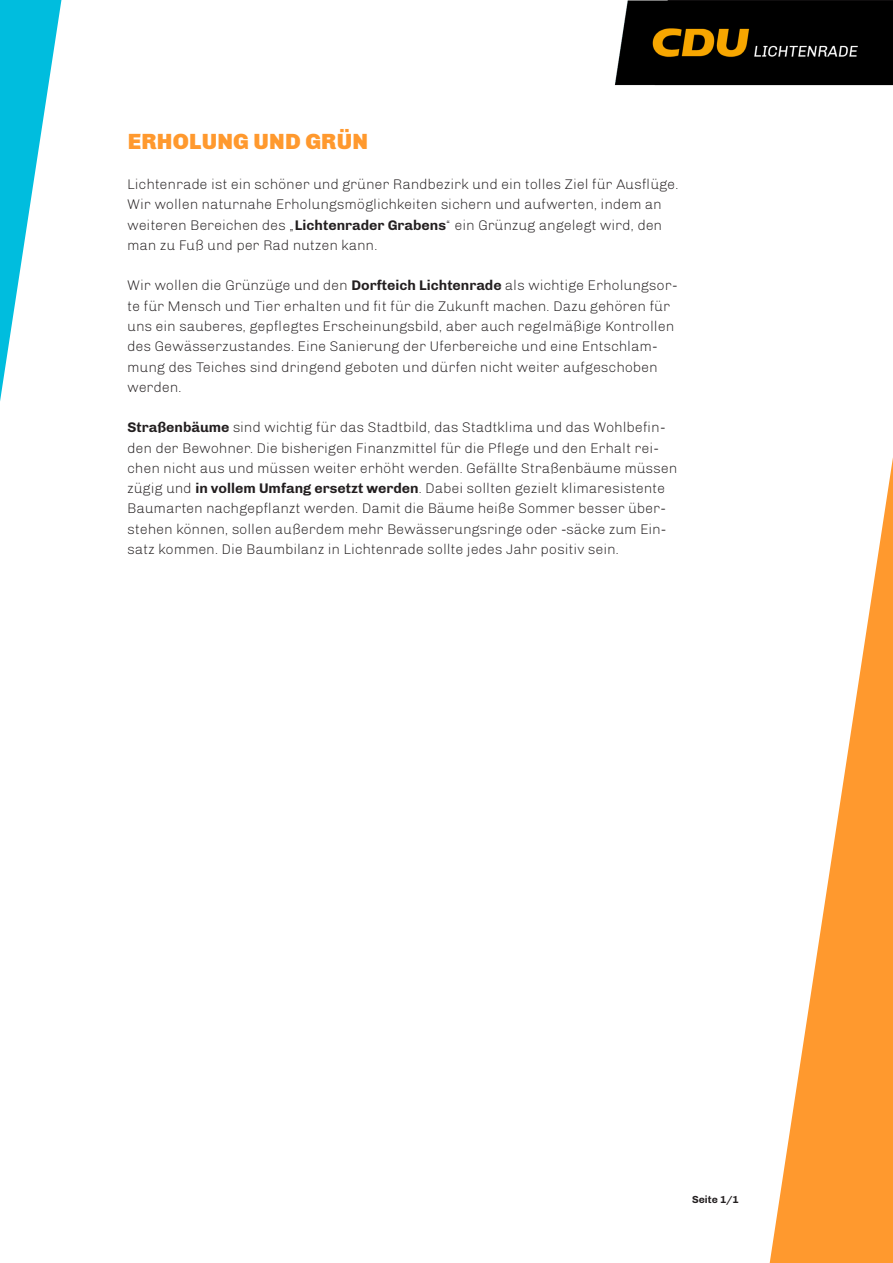
<style>
.page{position:relative;width:893px;height:1263px;background:#fff}
.page>*{position:absolute;margin:0;border:0;box-sizing:border-box;transform-origin:0 0}
.t1{font:900 22.5px "Chivo";letter-spacing:.01em;color:#ff992e}
.t2{font:300 14.25px/20.2px "Chivo";color:#231f20}
.t3{font:700 10.5px "Chivo";color:#231f20}
.s1{font-weight:700}
</style>
<div class="page">
<svg style="left:770px;top:458px;width:123px;height:805px"></svg>
<svg style="left:0;top:0;width:61px;height:401px"></svg>
<img style="left:614px;top:0;width:278px;height:86px">
<p class="t1" style="left:128px;top:128px;width:242px">ERHOLUNG UND GRÜN</p>
<p class="t2" style="left:128px;top:174px;width:553px">Lichtenrade ist ein schöner und grüner Randbezirk und ein tolles Ziel für Ausflüge.<br>Wir wollen naturnahe Erholungsmöglichkeiten sichern und aufwerten, indem an weiteren Bereichen des „<span class="s1">Lichtenrader Grabens</span>“ ein Grünzug angelegt wird, den man zu Fuß und per Rad nutzen kann.</p>
<p class="t2" style="left:128px;top:276px;width:551px">Wir wollen die Grünzüge und den <span class="s1">Dorfteich Lichtenrade</span> als wichtige Erholungsor&shy;te für Mensch und Tier erhalten und fit für die Zukunft machen. Dazu gehören für uns ein sauberes, gepflegtes Erscheinungsbild, aber auch regelmäßige Kontrollen des Gewässerzustandes. Eine Sanierung der Uferbereiche und eine Entschlam&shy;mung des Teiches sind dringend geboten und dürfen nicht weiter aufgeschoben werden.</p>
<p class="t2" style="left:128px;top:417px;width:551px"><span class="s1">Straßenbäume</span> sind wichtig für das Stadtbild, das Stadtklima und das Wohlbefin&shy;den der Bewohner. Die bisherigen Finanzmittel für die Pflege und den Erhalt rei&shy;chen nicht aus und müssen weiter erhöht werden. Gefällte Straßenbäume müssen zügig und <span class="s1">in vollem Umfang ersetzt werden</span>. Dabei sollten gezielt klimaresistente Baumarten nachgepflanzt werden. Damit die Bäume heiße Sommer besser über&shy;stehen können, sollen außerdem mehr Bewässerungsringe oder -säcke zum Ein&shy;satz kommen. Die Baumbilanz in Lichtenrade sollte jedes Jahr positiv sein.</p>
<p class="t3" style="left:692px;top:1193px;width:48px">Seite 1/1</p>
</div>
